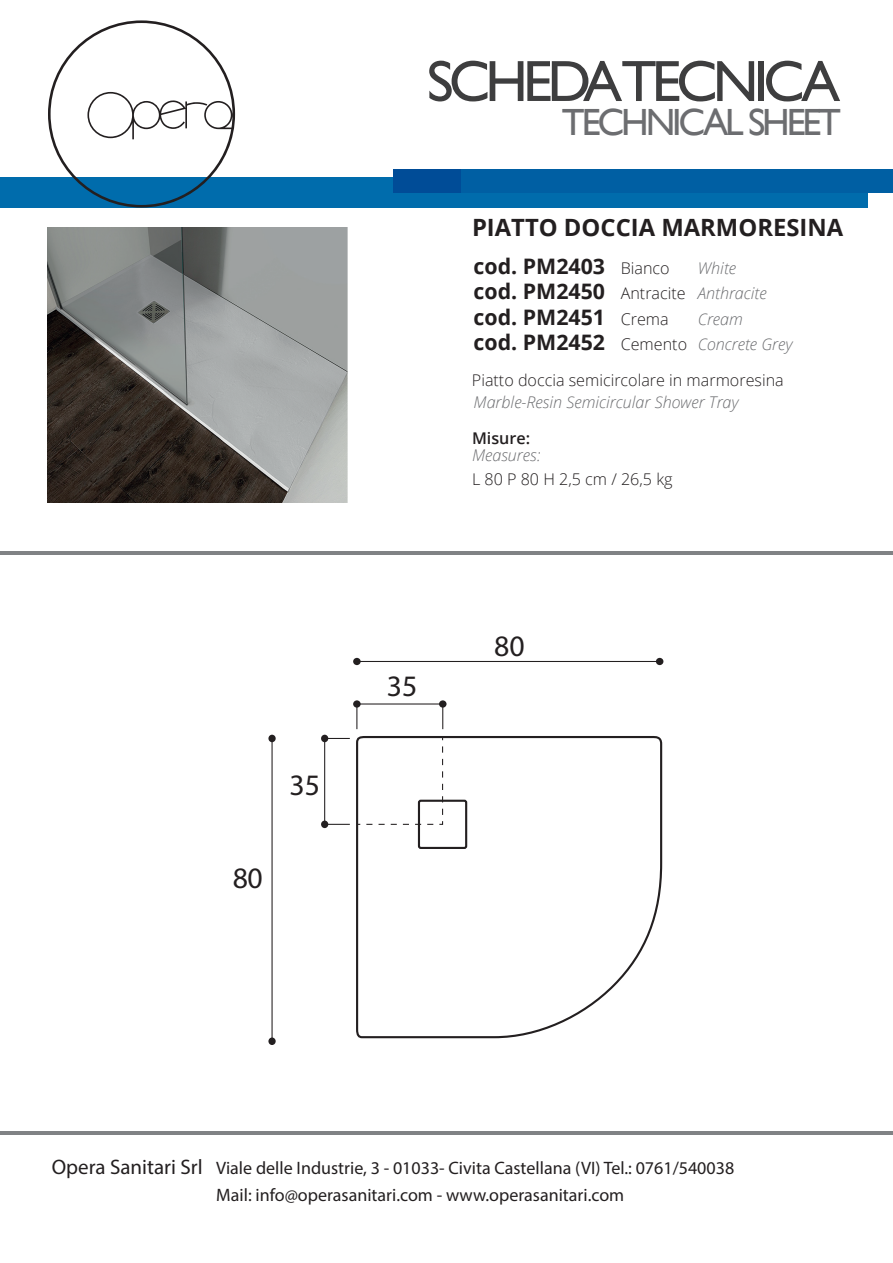
<style>
.page{position:relative;width:893px;height:1263px;background:#fff}
.page>*{position:absolute;margin:0;border:0;box-sizing:border-box;transform-origin:0 0}
.t1{font:58.35px "Gill Sans";letter-spacing:-.085em;color:#3e3e3f}
.t2{font:37.95px "Gill Sans";letter-spacing:-.085em;color:#6c6d70}
.t3{font:29.7px "Myriad Pro";color:#231f20}
.t4{font:700 23.85px "Open Sans";color:#231f20}
.t5{font:700 21.3px/25.7px "Open Sans";color:#231f20;text-align:justify}
.t6{font:18px/27px "Myriad Pro";color:#231f20}
.t7{font:300 16.2px/25.5px "Open Sans";color:#231f20}
.t8{font:italic 300 16.2px/25.5px "Open Sans";color:#6c6d70}
.t9{font:600 16.2px "Open Sans";color:#231f20}
.s1{font-size:21px}
</style>
<div class="page">
<div style="left:0;top:177px;width:868px;height:31px;background:#006cac"></div>
<div style="left:393px;top:169px;width:500px;height:24px;background:#005fa3"></div>
<div style="left:393px;top:169px;width:67px;height:24px;background:#004c97"></div>
<hr style="left:0;top:1131px;width:893px;height:3px;background:#808285">
<hr style="left:0;top:551px;width:893px;height:3px;background:#808285">
<svg style="left:48px;top:20px;width:187px;height:188px"></svg>
<img style="left:48px;top:227px;width:300px;height:275px">
<hr style="left:357px;top:661px;width:305px;height:1px;background:#231f20">
<div style="left:353px;top:658px;width:8px;height:7px;background:#231f20;border-radius:50%"></div>
<div style="left:656px;top:658px;width:7px;height:7px;background:#231f20;border-radius:50%"></div>
<hr style="left:272px;top:736px;width:1px;height:305px;background:#231f20">
<div style="left:268px;top:1037px;width:8px;height:8px;background:#231f20;border-radius:50%"></div>
<div style="left:268px;top:735px;width:8px;height:7px;background:#231f20;border-radius:50%"></div>
<svg style="left:356px;top:736px;width:307px;height:303px"></svg>
<div style="left:353px;top:700px;width:8px;height:8px;background:#231f20;border-radius:50%"></div>
<div style="left:439px;top:700px;width:8px;height:8px;background:#231f20;border-radius:50%"></div>
<div style="left:324px;top:738px;width:26px;height:87px;border:1px solid #231f20"></div>
<div style="left:321px;top:820px;width:7px;height:8px;background:#231f20;border-radius:50%"></div>
<div style="left:321px;top:735px;width:7px;height:7px;background:#231f20;border-radius:50%"></div>
<div style="left:419px;top:801px;width:47px;height:47px;background:#fff;border-radius:2px"></div>
<div style="left:418px;top:800px;width:49px;height:49px;border:2px solid #231f20;border-radius:2px"></div>
<svg style="left:366px;top:737px;width:78px;height:88px"></svg>
<div style="left:606px;top:909px;width:102px;height:102px;border:8px solid #231f20;border-radius:50%"></div>
<div style="left:612px;top:942px;width:92px;height:14px;background:#fff"></div>
<h1 class="t1" style="left:427px;top:47px;width:415px">SCHEDA TECNICA</h1>
<h2 class="t2" style="left:562px;top:100px;width:281px">TECHNICAL SHEET</h2>
<h3 class="t4" style="left:472px;top:211px;width:373px">PIATTO DOCCIA MARMORESINA</h3>
<p class="t5" style="left:473px;top:252px;width:133px">cod. PM2403 cod. PM2450 cod. PM2451 cod. PM2452</p>
<p class="t7" style="left:621px;top:255px;width:68px">Bianco<br>Antracite<br>Crema<br>Cemento</p>
<p class="t8" style="left:698px;top:255px;width:96px">White<br>Anthracite<br>Cream<br>Concrete Grey</p>
<p class="t7" style="left:472px;top:367px;width:313px">Piatto doccia semicircolare in marmoresina</p>
<p class="t8" style="left:473px;top:389px;width:267px">Marble-Resin Semicircular Shower Tray</p>
<p class="t9" style="left:472px;top:427px;width:60px">Misure:</p>
<p class="t8" style="left:472px;top:442px;width:70px">Measures:</p>
<p class="t7" style="left:472px;top:465px;width:202px">L 80 P 80 H 2,5 cm / 26,5 kg</p>
<h3 class="t3" style="left:232px;top:860px;width:32px">80</h3>
<h3 class="t3" style="left:290px;top:767px;width:32px">35</h3>
<h3 class="t3" style="left:387px;top:668px;width:32px">35</h3>
<h3 class="t3" style="left:494px;top:627px;width:32px">80</h3>
<p class="t6" style="left:216px;top:1154px;width:519px;text-indent:-165px"><span class="s1">Opera Sanitari Srl</span> Viale delle Industrie, 3 - 01033- Civita Castellana (VI) Tel.: 0761/540038<br>Mail: info@operasanitari.com - www.operasanitari.com</p>
</div>
